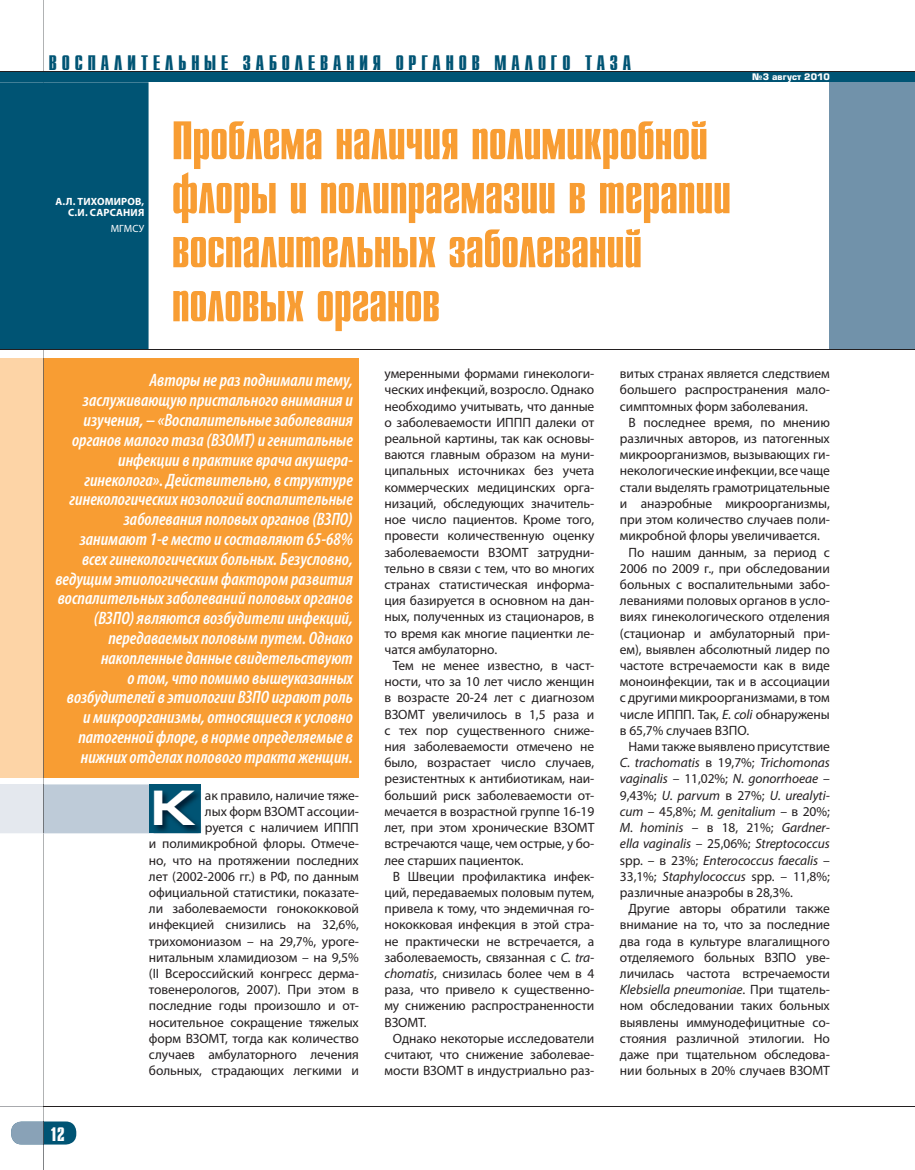
<style>
.page{position:relative;width:915px;height:1170px;background:#fff}
.page>*{position:absolute;margin:0;border:0;box-sizing:border-box;transform-origin:0 0}
.t1{font:54px/54px "Star C";color:#f89d33}
.t2{font:700 49.5px "Europe Ext";color:#fff}
.t3{font:21px "Star C";letter-spacing:.235em;color:#005474}
.t4{font:19.5px "Star C";color:#fff}
.t5{font:italic 600 condensed 18px/19.8px "Myriad Pro";color:#fff;text-align:right}
.t6{font:13.5px/16.2px "Myriad Pro";letter-spacing:-.005em;color:#231f20;text-align:justify}
.t7{font:italic 13.5px "Myriad Pro";letter-spacing:-.005em;color:#231f20}
.t8{font:700 10.5px/11.6px "Myriad Pro";letter-spacing:.015em;color:#fff;text-align:right}
.t9{font:10.5px "Myriad Pro";letter-spacing:.01em;color:#fff}
.t10{font:700 8.85px "Europe";color:#fff}
.s1{font-style:italic}
.s2{font-style:normal}
</style>
<div class="page">
<hr style="left:0;top:1105px;width:914px;height:1px;background:#231f20">
<div style="left:0;top:358px;width:359px;height:419px;background:#f89d33"></div>
<div style="left:11px;top:1121px;width:65px;height:23px;background:#005474;border-radius:11px"></div>
<hr style="left:0;top:1105px;width:43px;height:1px;background:#a8a9ad">
<div style="left:0;top:358px;width:43px;height:419px;background:#fdd4a6"></div>
<hr style="left:43px;top:0;width:1px;height:358px;background:#808285">
<svg style="left:0;top:777px;width:198px;height:56px;background:#d2d8df"></svg>
<hr style="left:43px;top:833px;width:1px;height:272px;background:#808285">
<hr style="left:43px;top:358px;width:1px;height:419px;background:#806b54">
<hr style="left:43px;top:784px;width:1px;height:49px;background:#71757a">
<svg style="left:11px;top:1105px;width:33px;height:64px"></svg>
<div style="left:0;top:82px;width:148px;height:267px;background:#005474"></div>
<div style="left:829px;top:81px;width:85px;height:269px;background:#7192aa"></div>
<hr style="left:0;top:349px;width:914px;height:1px;background:#231f20">
<div style="left:149px;top:784px;width:52px;height:49px;background:#005474"></div>
<img style="left:153px;top:833px;width:45px;height:1px">
<img style="left:155px;top:790px;width:46px;height:43px">
<hr style="left:0;top:71px;width:914px;height:2px;background:#231f20">
<div style="left:0;top:72px;width:914px;height:10px;background:#005474"></div>
<h3 class="t3" style="left:49px;top:52px;width:583px">ВОСПАЛИТЕЛЬНЫЕ ЗАБОЛЕВАНИЯ ОРГАНОВ МАЛОГО ТАЗА</h3>
<p class="t8" style="left:55px;top:195px;width:90px">А.Л. ТИХОМИРОВ,<br>С.И. САРСАНИЯ</p>
<p class="t9" style="left:111px;top:222px;width:35px">МГМСУ</p>
<h1 class="t1" style="left:172px;top:115px;width:560px">Проблема наличия полимикробной флоры и полипрагмазии в терапии воспалительных заболеваний половых органов</h1>
<p class="t10" style="left:751px;top:72px;width:79px">№3 август 2010</p>
<p class="t5" style="left:55px;top:370px;width:299px">Авторы не раз поднимали тему, заслуживающую пристального внимания и изучения, – «Воспалительные заболевания органов малого таза (ВЗОМТ) и генитальные инфекции в практике врача акушера&shy;гинеколога». Действительно, в структуре гинекологических нозологий воспалительные заболевания половых органов (ВЗПО) занимают 1-е место и составляют 65-68% всех гинекологических больных. Безусловно, ведущим этиологическим фактором развития воспалительных заболеваний половых органов (ВЗПО) являются возбудители инфекций, передаваемых половым путем. Однако накопленные данные свидетельствуют<br>о том, что помимо вышеуказанных возбудителей в этиологии ВЗПО играют роль и микроорганизмы, относящиеся к условно патогенной флоре, в норме определяемые в нижних отделах полового тракта женщин.</p>
<h3 class="t4" style="left:50px;top:1123px;width:17px">12</h3>
<h2 class="t2" style="left:151px;top:781px;width:46px">К</h2>
<p class="t6" style="left:149px;top:786px;width:211px;text-align:right">ак правило, наличие тяже-<br>лых форм ВЗОМТ ассоции-<br>руется с наличием ИППП<br>и полимикробной флоры. Отмече&shy;но, что на протяжении последних лет (2002-2006 гг.) в РФ, по данным официальной статистики, показате&shy;ли заболеваемости гонококковой инфекцией снизились на 32,6%, трихомониазом – на 29,7%, уроге&shy;нитальным хламидиозом – на 9,5% (II Всероссийский конгресс дерма&shy;товенерологов, 2007). При этом в последние годы произошло и от&shy;носительное сокращение тяжелых форм ВЗОМТ, тогда как количество случаев амбулаторного лечения больных, страдающих легкими и</p>
<p class="t6" style="left:384px;top:365px;width:211px">умеренными формами гинекологи&shy;ческих инфекций, возросло. Однако необходимо учитывать, что данные о заболеваемости ИППП далеки от реальной картины, так как основы&shy;ваются главным образом на муни&shy;ципальных источниках без учета коммерческих медицинских орга&shy;низаций, обследующих значитель&shy;ное число пациентов. Кроме того, провести количественную оценку заболеваемости ВЗОМТ затрудни&shy;тельно в связи с тем, что во многих странах статистическая информа&shy;ция базируется в основном на дан&shy;ных, полученных из стационаров, в то время как многие пациентки ле&shy;чатся амбулаторно.</p>
<p class="t6" style="left:384px;top:657px;width:211px;text-indent:9px">Тем не менее известно, в част&shy;ности, что за 10 лет число женщин в возрасте 20-24 лет с диагнозом ВЗОМТ увеличилось в 1,5 раза и с тех пор существенного сниже&shy;ния заболеваемости отмечено не было, возрастает число случаев, резистентных к антибиотикам, наи&shy;больший риск заболеваемости от&shy;мечается в возрастной группе 16-19 лет, при этом хронические ВЗОМТ встречаются чаще, чем острые, у бо&shy;лее старших пациенток.</p>
<p class="t6" style="left:384px;top:867px;width:211px;text-indent:9px">В Швеции профилактика инфек&shy;ций, передаваемых половым путем, привела к тому, что эндемичная го&shy;нококковая инфекция в этой стра&shy;не практически не встречается, а заболеваемость, связанная с <span class="s1">С. tra&shy;chomatis</span>, снизилась более чем в 4 раза, что привело к существенно&shy;му снижению распространенности ВЗОМТ.</p>
<p class="t6" style="left:384px;top:1029px;width:211px;text-indent:9px">Однако некоторые исследователи считают, что снижение заболевае&shy;мости ВЗОМТ в индустриально раз-</p>
<p class="t6" style="left:619px;top:365px;width:211px">витых странах является следствием большего распространения мало&shy;симптомных форм заболевания.</p>
<p class="t6" style="left:628px;top:414px;width:203px">В последнее время, по мнению</p>
<p class="t6" style="left:619px;top:430px;width:211px">различных авторов, из патогенных</p>
<p class="t6" style="left:619px;top:446px;width:211px">микроорганизмов, вызывающих ги-</p>
<p class="t6" style="left:619px;top:462px;width:211px">некологические инфекции, все чаще</p>
<p class="t6" style="left:619px;top:479px;width:211px">стали выделять грамотрицательные</p>
<p class="t6" style="left:619px;top:495px;width:211px">и анаэробные микроорганизмы,</p>
<p class="t6" style="left:619px;top:511px;width:211px">при этом количество случаев поли-</p>
<p class="t6" style="left:619px;top:527px;width:201px">микробной флоры увеличивается.</p>
<p class="t6" style="left:628px;top:543px;width:203px">По нашим данным, за период с</p>
<p class="t6" style="left:619px;top:560px;width:211px">2006 по 2009 г., при обследовании</p>
<p class="t6" style="left:619px;top:576px;width:211px">больных с воспалительными забо-</p>
<p class="t6" style="left:619px;top:592px;width:211px">леваниями половых органов в усло-</p>
<p class="t6" style="left:619px;top:608px;width:211px">виях гинекологического отделения</p>
<p class="t6" style="left:619px;top:624px;width:211px">(стационар и амбулаторный при-</p>
<p class="t6" style="left:619px;top:641px;width:211px">ем), выявлен абсолютный лидер по</p>
<p class="t6" style="left:619px;top:657px;width:211px">частоте встречаемости как в виде</p>
<p class="t6" style="left:619px;top:673px;width:211px">моноинфекции, так и в ассоциации</p>
<p class="t6" style="left:619px;top:689px;width:211px">с другими микроорганизмами, в том</p>
<p class="t6" style="left:619px;top:705px;width:211px">числе ИППП. Так, <span class="s1">E. coli</span> обнаружены</p>
<p class="t6" style="left:619px;top:722px;width:131px">в 65,7% случаев ВЗПО.</p>
<p class="t6" style="left:628px;top:738px;width:203px">Нами также выявлено присутствие</p>
<p class="t7" style="left:619px;top:754px;width:211px">C. trachomatis <span class="s2">в 19,7%;</span> Trichomonas</p>
<p class="t7" style="left:619px;top:770px;width:211px">vaginalis <span class="s2">– 11,02%;</span> N. gonorrhoeae <span class="s2">–</span></p>
<p class="t7" style="left:619px;top:786px;width:211px"><span class="s2">9,43%;</span> U. раrvum <span class="s2">в 27%;</span> U. urealyti-</p>
<p class="t7" style="left:619px;top:803px;width:211px">cum <span class="s2">– 45,8%;</span> M. genitalium <span class="s2">– в 20%;</span></p>
<p class="t7" style="left:619px;top:819px;width:211px">M. hominis <span class="s2">– в 18, 21%;</span> Gardner-</p>
<p class="t7" style="left:619px;top:835px;width:211px">ella vaginalis <span class="s2">– 25,06%;</span> Streptococcus</p>
<p class="t7" style="left:619px;top:851px;width:211px"><span class="s2">spp. – в 23%;</span> Enterococcus faecalis <span class="s2">–</span></p>
<p class="t6" style="left:619px;top:867px;width:211px">33,1%; <span class="s1">Staphylococcus</span> spp. – 11,8%;</p>
<p class="t6" style="left:619px;top:884px;width:174px">различные анаэробы в 28,3%.</p>
<p class="t6" style="left:628px;top:900px;width:203px">Другие авторы обратили также</p>
<p class="t6" style="left:619px;top:916px;width:211px">внимание на то, что за последние</p>
<p class="t6" style="left:619px;top:932px;width:211px">два года в культуре влагалищного</p>
<p class="t6" style="left:619px;top:948px;width:211px">отделяемого больных ВЗПО уве-</p>
<p class="t6" style="left:619px;top:965px;width:211px">личилась частота встречаемости</p>
<p class="t7" style="left:619px;top:981px;width:211px">Klebsiella pneumoniae<span class="s2">. При тщатель-</span></p>
<p class="t6" style="left:619px;top:997px;width:211px">ном обследовании таких больных</p>
<p class="t6" style="left:619px;top:1013px;width:211px">выявлены иммунодефицитные со-</p>
<p class="t6" style="left:619px;top:1029px;width:211px">стояния различной этилогии. Но</p>
<p class="t6" style="left:619px;top:1046px;width:211px">даже при тщательном обследова-</p>
<p class="t6" style="left:619px;top:1062px;width:211px">нии больных в 20% случаев ВЗОМТ</p>
</div>
